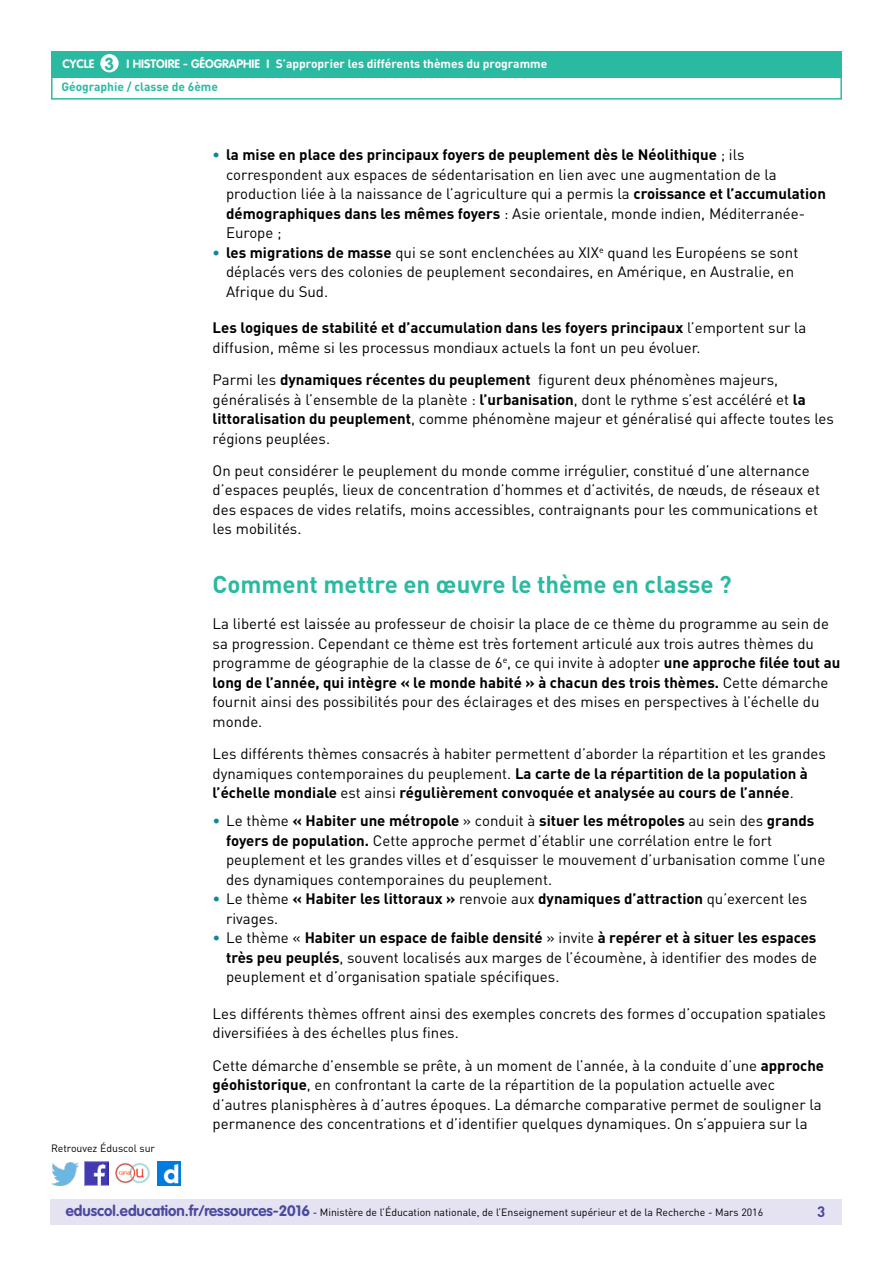
<style>
.page{position:relative;width:893px;height:1263px;background:#fff}
.page>*{position:absolute;margin:0;border:0;box-sizing:border-box;transform-origin:0 0}
.t1{font:700 24px "DIN";color:#2abaa2}
.t2{font:700 17.25px "VAG Rounded Std";color:#2abaa2}
.t3{font:15px/19.5px "DIN Pro";color:#000}
.t4{font:700 15px/19.5px "DIN Pro";color:#000}
.t5{font:700 15px "DIN Pro";color:#4b499e}
.t6{font:700 12px "DIN Pro";color:#fff}
.t7{font:700 12px "VAG Rounded Std";color:#fff}
.t8{font:700 12px "DIN Pro";color:#2abaa2}
.t9{font:10.5px "DIN Pro";color:#000}
.s1{font-family:"VAG Rounded Std"}
.s2{font-weight:700;color:#0e869e}
.s3{font-weight:700}
.s4{color:#0e869e}
.s5{font-weight:400;color:#0e869e}
.s6{font-weight:400}
.s7{font-family:"VAG Rounded Std";font-weight:700;font-size:15px;color:#4b499e}
</style>
<div class="page">
<div style="left:50px;top:1199px;width:791px;height:26px;background:#e5e3f2"></div>
<div style="left:51px;top:51px;width:791px;height:27px;background:#2abaa2"></div>
<div style="left:100px;top:54px;width:19px;height:18px;background:#fff;border-radius:50%"></div>
<div style="left:51px;top:75px;width:791px;height:25px;border:2px solid #2abaa2"></div>
<img style="left:85px;top:1162px;width:23px;height:23px">
<img style="left:51px;top:1163px;width:28px;height:22px">
<img style="left:158px;top:1162px;width:22px;height:23px">
<img style="left:115px;top:1162px;width:35px;height:22px">
<p class="t7" style="left:63px;top:57px;width:33px">CYCLE</p>
<p class="t7" style="left:127px;top:57px;width:123px">I Histoire - Géographie</p>
<p class="t2" style="left:105px;top:53px;width:11px">3</p>
<p class="t6" style="left:266px;top:56px;width:282px"><span class="s1">I</span> S’approprier les différents thèmes du programme</p>
<p class="t8" style="left:61px;top:79px;width:158px">Géographie / classe de 6ème</p>
<p class="t9" style="left:51px;top:1141px;width:106px">Retrouvez Éduscol sur</p>
<p class="t3" style="left:226px;top:145px;width:601px;text-indent:-14px"><span class="s2">•</span> <span class="s3">la mise en place des principaux foyers de peuplement dès le Néolithique</span> ; ils correspondent aux espaces de sédentarisation en lien avec une augmentation de la production liée à la naissance de l’agriculture qui a permis la <span class="s3">croissance et l’accumulation démographiques dans les mêmes foyers</span> : Asie orientale, monde indien, Méditerranée-Europe ;</p>
<p class="t3" style="left:226px;top:242px;width:574px;text-indent:-13px"><span class="s2">•</span> <span class="s3">les migrations de masse</span> qui se sont enclenchées au XIX<sup>e</sup> quand les Européens se sont déplacés vers des colonies de peuplement secondaires, en Amérique, en Australie, en<br>Afrique du Sud.</p>
<p class="t3" style="left:213px;top:318px;width:595px"><span class="s3">Les logiques de stabilité et d’accumulation dans les foyers principaux</span> l’emportent sur la diffusion, même si les processus mondiaux actuels la font un peu évoluer.</p>
<p class="t3" style="left:213px;top:370px;width:623px">Parmi les <span class="s3">dynamiques récentes du peuplement</span> figurent deux phénomènes majeurs, généralisés à l’ensemble de la planète : <span class="s3">l’urbanisation</span>, dont le rythme s’est accéléré et <span class="s3">la littoralisation du peuplement</span>, comme phénomène majeur et généralisé qui affecte toutes les régions peuplées.</p>
<p class="t3" style="left:213px;top:460px;width:609px">On peut considérer le peuplement du monde comme irrégulier, constitué d’une alternance d’espaces peuplés, lieux de concentration d’hommes et d’activités, de nœuds, de réseaux et des espaces de vides relatifs, moins accessibles, contraignants pour les communications et les mobilités.</p>
<h1 class="t1" style="left:213px;top:569px;width:521px">Comment mettre en œuvre le thème en classe ?</h1>
<p class="t3" style="left:213px;top:614px;width:629px">La liberté est laissée au professeur de choisir la place de ce thème du programme au sein de sa progression. Cependant ce thème est très fortement articulé aux trois autres thèmes du programme de géographie de la classe de 6<sup>e</sup>, ce qui invite à adopter <span class="s3">une approche filée tout au long de l’année, qui intègre « le monde habité » à chacun des trois thèmes.</span> Cette démarche fournit ainsi des possibilités pour des éclairages et des mises en perspectives à l’échelle du monde.</p>
<p class="t3" style="left:213px;top:744px;width:615px">Les différents thèmes consacrés à habiter permettent d’aborder la répartition et les grandes dynamiques contemporaines du peuplement. <span class="s3">La carte de la répartition de la population à l’échelle mondiale</span> est ainsi <span class="s3">régulièrement convoquée et analysée au cours de l’année</span>.</p>
<p class="t3" style="left:226px;top:811px;width:601px;text-indent:-13px"><span class="s4">•</span> Le thème <span class="s3">« Habiter une métropole</span> » conduit à <span class="s3">situer les métropoles</span> au sein des <span class="s3">grands foyers de population.</span> Cette approche permet d’établir une corrélation entre le fort peuplement et les grandes villes et d’esquisser le mouvement d’urbanisation comme l’une des dynamiques contemporaines du peuplement.</p>
<p class="t4" style="left:226px;top:888px;width:583px;text-indent:-13px"><span class="s5">•</span> <span class="s6">Le thème</span> « Habiter les littoraux » <span class="s6">renvoie aux</span> dynamiques d’attraction <span class="s6">qu’exercent les rivages.</span></p>
<p class="t3" style="left:226px;top:928px;width:593px;text-align:justify;text-indent:-13px"><span class="s4">•</span> Le thème « <span class="s3">Habiter un espace de faible densité</span> » invite <span class="s3">à repérer et à situer les espaces très peu peuplés</span>, souvent localisés aux marges de l’écoumène, à identifier des modes de peuplement et d’organisation spatiale spécifiques.</p>
<p class="t3" style="left:213px;top:1003px;width:615px">Les différents thèmes offrent ainsi des exemples concrets des formes d’occupation spatiales diversifiées à des échelles plus fines.</p>
<p class="t3" style="left:213px;top:1055px;width:613px">Cette démarche d’ensemble se prête, à un moment de l’année, à la conduite d’une <span class="s3">approche géohistorique</span>, en confrontant la carte de la répartition de la population actuelle avec d’autres planisphères à d’autres époques. La démarche comparative permet de souligner la permanence des concentrations et d’identifier quelques dynamiques. On s’appuiera sur la</p>
<p class="t9" style="left:66px;top:1205px;width:699px"><span class="s7">eduscol.education.fr/ressources-2016</span> - Ministère de l’Éducation nationale, de l’Enseignement supérieur et de la Recherche - Mars 2016</p>
<p class="t5" style="left:817px;top:1201px;width:10px">3</p>
</div>
